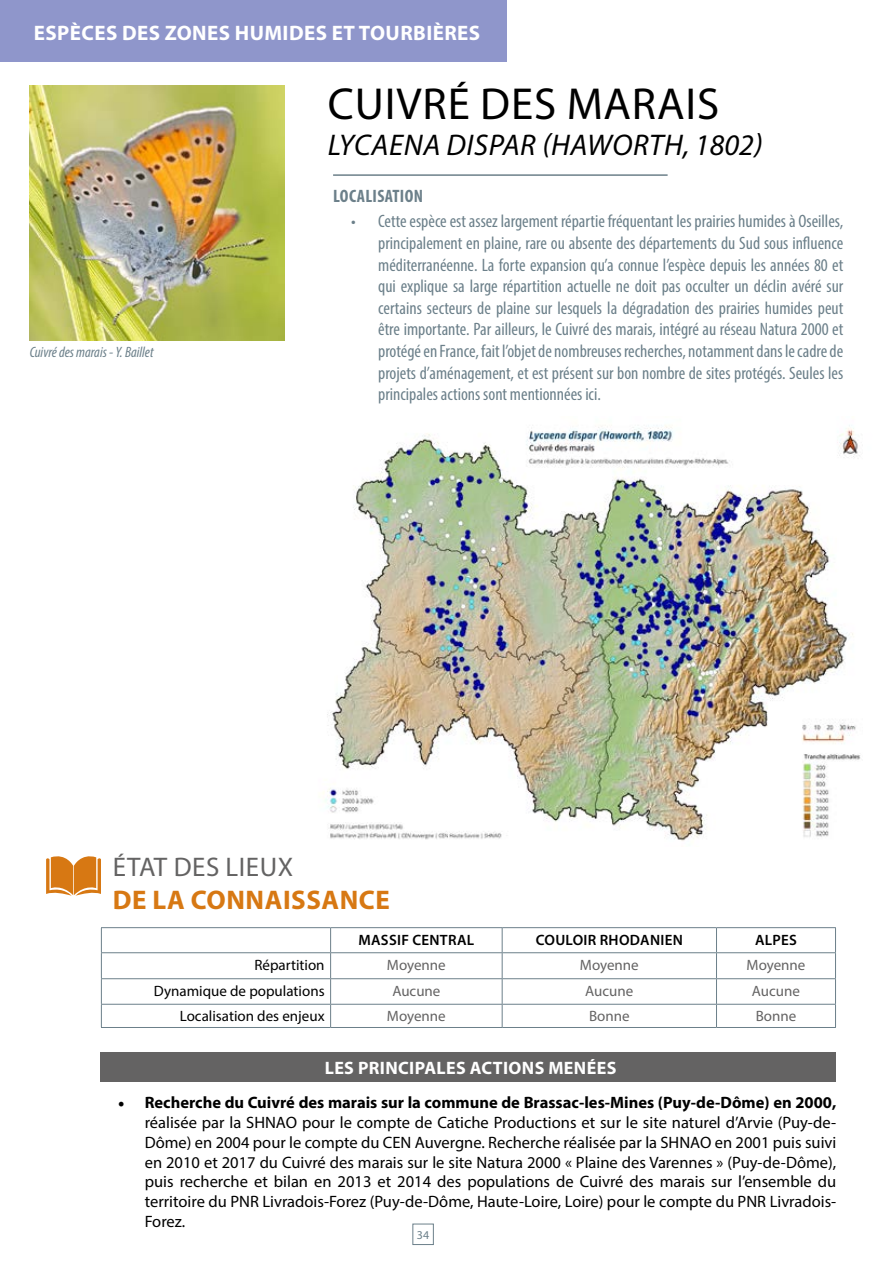
<style>
.page{position:relative;width:893px;height:1263px;background:#fff}
.page>*{position:absolute;margin:0;border:0;box-sizing:border-box;transform-origin:0 0}
.t1{font:45px "Myriad Pro";letter-spacing:.02em;color:#000}
.t2{font:italic 30px "Myriad Pro";letter-spacing:.02em;color:#000}
.t3{font:700 27px "Myriad Pro";letter-spacing:.02em;color:#d77813}
.t4{font:27px "Myriad Pro";letter-spacing:.02em;color:#646363}
.t5{font:700 21px "Myriad Pro";letter-spacing:.02em;color:#fff}
.t6{font:condensed 18px/21.6px "Myriad Pro";color:#6c808a;text-align:justify}
.t7{font:700 18px "Myriad Pro";letter-spacing:.02em;color:#fff}
.t8{font:700 condensed 18px "Myriad Pro";letter-spacing:.02em;color:#6c808a}
.t9{font:16.5px/19.8px "Myriad Pro";color:#000;text-align:justify}
.t10{font:15px "Myriad Pro";color:#646363}
.t11{font:15px "Myriad Pro";color:#000}
.t12{font:600 15px "Myriad Pro";letter-spacing:.02em;color:#000}
.t13{font:italic condensed 15px "Myriad Pro";color:#6c808a}
.t14{font:12px "Myriad Pro";color:#6c808a}
.s1{font-family:"Minion Pro";font-size:18px}
.s2{font-weight:700}
</style>
<div class="page">
<div style="left:412px;top:1224px;width:22px;height:21px;border:1px solid #6c808a"></div>
<div style="left:101px;top:1052px;width:735px;height:30px;background:#646363"></div>
<hr style="left:716px;top:927px;width:120px;height:1px;background:#6c808a">
<hr style="left:716px;top:952px;width:120px;height:1px;background:#6c808a">
<hr style="left:716px;top:1027px;width:120px;height:1px;background:#6c808a">
<hr style="left:502px;top:927px;width:214px;height:1px;background:#6c808a">
<hr style="left:502px;top:952px;width:214px;height:1px;background:#6c808a">
<hr style="left:331px;top:1027px;width:171px;height:1px;background:#6c808a">
<svg style="left:716px;top:928px;width:1px;height:99px"></svg>
<hr style="left:502px;top:1027px;width:214px;height:1px;background:#6c808a">
<svg style="left:330px;top:928px;width:1px;height:99px"></svg>
<hr style="left:101px;top:1027px;width:230px;height:1px;background:#6c808a">
<hr style="left:101px;top:978px;width:230px;height:1px;background:#6c808a">
<hr style="left:331px;top:978px;width:171px;height:1px;background:#6c808a">
<hr style="left:502px;top:978px;width:214px;height:1px;background:#6c808a">
<hr style="left:716px;top:978px;width:120px;height:1px;background:#6c808a">
<svg style="left:835px;top:928px;width:1px;height:99px"></svg>
<hr style="left:101px;top:1004px;width:230px;height:1px;background:#6c808a">
<hr style="left:331px;top:1004px;width:171px;height:1px;background:#6c808a">
<hr style="left:502px;top:1004px;width:214px;height:1px;background:#6c808a">
<hr style="left:716px;top:1004px;width:120px;height:1px;background:#6c808a">
<hr style="left:101px;top:927px;width:230px;height:1px;background:#6c808a">
<hr style="left:331px;top:927px;width:171px;height:1px;background:#6c808a">
<svg style="left:502px;top:928px;width:1px;height:99px"></svg>
<hr style="left:101px;top:952px;width:230px;height:1px;background:#6c808a">
<hr style="left:331px;top:952px;width:171px;height:1px;background:#6c808a">
<hr style="left:333px;top:174px;width:335px;height:2px;background:#6c808a">
<img style="left:30px;top:85px;width:255px;height:255px">
<img style="left:323px;top:425px;width:538px;height:416px">
<svg style="left:46px;top:856px;width:78px;height:171px"></svg>
<div style="left:0;top:0;width:506px;height:62px;background:#8f96cb"></div>
<p class="t5" style="left:25px;top:19px;width:428px">ESPÈCES DES MARES ET MARAIS D’ALTITUDE</p>
<p class="t5" style="left:34px;top:19px;width:448px">ESPÈCES DES ZONES HUMIDES ET TOURBIÈRES</p>
<h1 class="t1" style="left:328px;top:76px;width:393px">CUIVRÉ DES MARAIS</h1>
<h2 class="t2" style="left:328px;top:126px;width:437px">LYCAENA DISPAR (HAWORTH, 1802)</h2>
<p class="t13" style="left:30px;top:343px;width:125px">Cuivré des marais - Y. Baillet</p>
<p class="t8" style="left:333px;top:185px;width:91px">LOCALISATION</p>
<p class="t6" style="left:378px;top:210px;width:467px;text-indent:-27px">• Cette espèce est assez largement répartie fréquentant les prairies humides à Oseilles, principalement en plaine, rare ou absente des départements du Sud sous influence méditerranéenne. La forte expansion qu’a connue l’espèce depuis les années 80 et qui explique sa large répartition actuelle ne doit pas occulter un déclin avéré sur certains secteurs de plaine sur lesquels la dégradation des prairies humides peut être importante. Par ailleurs, le Cuivré des marais, intégré au réseau Natura 2000 et protégé en France, fait l’objet de nombreuses recherches, notamment dans le cadre de projets d’aménagement, et est présent sur bon nombre de sites protégés. Seules les principales actions sont mentionnées ici.</p>
<h3 class="t4" style="left:113px;top:850px;width:182px">ÉTAT DES LIEUX</h3>
<h3 class="t3" style="left:113px;top:882px;width:279px">DE LA CONNAISSANCE</h3>
<p class="t12" style="left:358px;top:930px;width:117px">MASSIF CENTRAL</p>
<p class="t12" style="left:536px;top:930px;width:149px">COULOIR RHODANIEN</p>
<p class="t12" style="left:755px;top:930px;width:44px">ALPES</p>
<p class="t11" style="left:254px;top:956px;width:72px">Répartition</p>
<p class="t10" style="left:387px;top:956px;width:60px">Moyenne</p>
<p class="t10" style="left:580px;top:956px;width:60px">Moyenne</p>
<p class="t10" style="left:747px;top:956px;width:60px">Moyenne</p>
<p class="t11" style="left:154px;top:982px;width:172px">Dynamique de populations</p>
<p class="t10" style="left:392px;top:982px;width:50px">Aucune</p>
<p class="t10" style="left:585px;top:982px;width:50px">Aucune</p>
<p class="t10" style="left:752px;top:982px;width:50px">Aucune</p>
<p class="t11" style="left:180px;top:1007px;width:146px">Localisation des enjeux</p>
<p class="t10" style="left:387px;top:1007px;width:60px">Moyenne</p>
<p class="t10" style="left:589px;top:1007px;width:42px">Bonne</p>
<p class="t10" style="left:756px;top:1007px;width:42px">Bonne</p>
<p class="t7" style="left:325px;top:1056px;width:293px">LES PRINCIPALES ACTIONS MENÉES</p>
<p class="t9" style="left:145px;top:1092px;width:693px;text-indent:-27px"><span class="s1">•</span> <span class="s2">Recherche du Cuivré des marais sur la commune de Brassac-les-Mines (Puy-de-Dôme) en 2000, </span>réalisée par la SHNAO pour le compte de Catiche Productions et sur le site naturel d’Arvie (Puy-de-Dôme) en 2004 pour le compte du CEN Auvergne. Recherche réalisée par la SHNAO en 2001 puis suivi en 2010 et 2017 du Cuivré des marais sur le site Natura 2000 « Plaine des Varennes » (Puy-de-Dôme), puis recherche et bilan en 2013 et 2014 des populations de Cuivré des marais sur l’ensemble du territoire du PNR Livradois-Forez (Puy-de-Dôme, Haute-Loire, Loire) pour le compte du PNR Livradois-Forez.</p>
<p class="t14" style="left:417px;top:1227px;width:14px">34</p>
</div>
